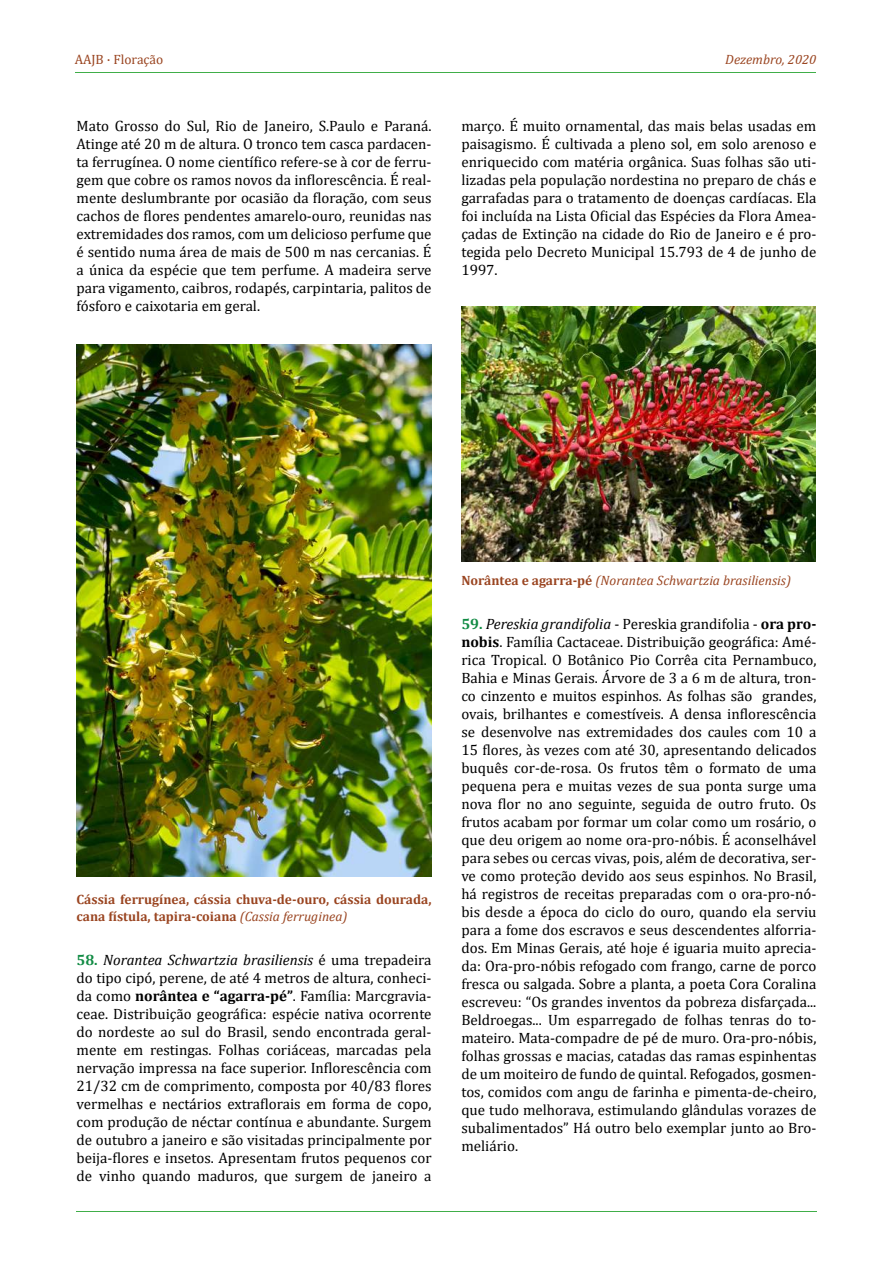
<style>
.page{position:relative;width:893px;height:1263px;background:#fff}
.page>*{position:absolute;margin:0;border:0;box-sizing:border-box;transform-origin:0 0}
.t1{font:15px/18px "Cambria";color:#000;text-align:justify}
.t2{font:700 13.5px/16.2px "Cambria";color:#9a4521}
.t3{font:italic 13.5px "Cambria";color:#9a4521}
.t4{font:13.5px "Cambria";color:#9a4521}
.s1{font-weight:400;font-style:italic}
.s2{font-weight:700;color:#118b44}
.s3{font-style:italic}
.s4{font-weight:700}
.s5{font-weight:700;font-style:normal}
</style>
<div class="page">
<hr style="left:76px;top:1211px;width:741px;height:1px;background:#40ae49">
<hr style="left:75px;top:72px;width:741px;height:1px;background:#40ae49">
<img style="left:77px;top:344px;width:355px;height:532px">
<img style="left:461px;top:306px;width:355px;height:255px">
<p class="t4" style="left:75px;top:51px;width:90px">AAJB · Floração</p>
<p class="t3" style="left:725px;top:50px;width:93px">Dezembro, 2020</p>
<p class="t1" style="left:77px;top:117px;width:357px">Mato Grosso do Sul, Rio de Janeiro, S.Paulo e Paraná.<br>Atinge até 20 m de altura. O tronco tem casca pardacen&shy;ta ferrugínea. O nome científico refere-se à cor de ferru&shy;gem que cobre os ramos novos da inflorescência. É real&shy;mente deslumbrante por ocasião da floração, com seus cachos de flores pendentes amarelo-ouro, reunidas nas extremidades dos ramos, com um delicioso perfume que é sentido numa área de mais de 500 m nas cercanias. É a única da espécie que tem perfume. A madeira serve para vigamento, caibros, rodapés, carpintaria, palitos de fósforo e caixotaria em geral.</p>
<p class="t1" style="left:461px;top:117px;width:357px">março. É muito ornamental, das mais belas usadas em paisagismo. É cultivada a pleno sol, em solo arenoso e enriquecido com matéria orgânica. Suas folhas são uti&shy;lizadas pela população nordestina no preparo de chás e garrafadas para o tratamento de doenças cardíacas. Ela foi incluída na Lista Oficial das Espécies da Flora Amea&shy;çadas de Extinção na cidade do Rio de Janeiro e é pro&shy;tegida pelo Decreto Municipal 15.793 de 4 de junho de 1997.</p>
<p class="t2" style="left:77px;top:891px;width:356px">Cássia ferrugínea, cássia chuva-de-ouro, cássia dourada, cana fístula, tapira-coiana <span class="s1">(Cassia ferruginea)</span></p>
<p class="t1" style="left:77px;top:951px;width:357px"><span class="s2">58.</span> <span class="s3">Norantea Schwartzia brasiliensis</span> é uma trepadeira do tipo cipó, perene, de até 4 metros de altura, conheci&shy;da como <span class="s4">norântea e “agarra-pé”</span>. Família: Marcgravia&shy;ceae. Distribuição geográfica: espécie nativa ocorrente do nordeste ao sul do Brasil, sendo encontrada geral&shy;mente em restingas. Folhas coriáceas, marcadas pela nervação impressa na face superior. Inflorescência com 21/32 cm de comprimento, composta por 40/83 flores vermelhas e nectários extraflorais em forma de copo, com produção de néctar contínua e abundante. Surgem de outubro a janeiro e são visitadas principalmente por beija-flores e insetos. Apresentam frutos pequenos cor de vinho quando maduros, que surgem de janeiro a</p>
<p class="t3" style="left:461px;top:570px;width:331px"><span class="s5">Norântea e agarra-pé</span> (Norantea Schwartzia brasiliensis)</p>
<p class="t1" style="left:461px;top:615px;width:357px"><span class="s2">59.</span> <span class="s3">Pereskia grandifolia</span> - Pereskia grandifolia - <span class="s4">ora pro&shy;nobis</span>. Família Cactaceae. Distribuição geográfica: Amé&shy;rica Tropical. O Botânico Pio Corrêa cita Pernambuco, Bahia e Minas Gerais. Árvore de 3 a 6 m de altura, tron&shy;co cinzento e muitos espinhos. As folhas são grandes, ovais, brilhantes e comestíveis. A densa inflorescência se desenvolve nas extremidades dos caules com 10 a 15 flores, às vezes com até 30, apresentando delicados buquês cor-de-rosa. Os frutos têm o formato de uma pequena pera e muitas vezes de sua ponta surge uma nova flor no ano seguinte, seguida de outro fruto. Os frutos acabam por formar um colar como um rosário, o que deu origem ao nome ora-pro-nóbis. É aconselhável para sebes ou cercas vivas, pois, além de decorativa, ser&shy;ve como proteção devido aos seus espinhos. No Brasil, há registros de receitas preparadas com o ora-pro-nó&shy;bis desde a época do ciclo do ouro, quando ela serviu para a fome dos escravos e seus descendentes alforria&shy;dos. Em Minas Gerais, até hoje é iguaria muito aprecia&shy;da: Ora-pro-nóbis refogado com frango, carne de porco fresca ou salgada. Sobre a planta, a poeta Cora Coralina escreveu: “Os grandes inventos da pobreza disfarçada...<br>Beldroegas... Um esparregado de folhas tenras do to&shy;mateiro. Mata-compadre de pé de muro. Ora-pro-nóbis, folhas grossas e macias, catadas das ramas espinhentas de um moiteiro de fundo de quintal. Refogados, gosmen&shy;tos, comidos com angu de farinha e pimenta-de-cheiro, que tudo melhorava, estimulando glândulas vorazes de subalimentados” Há outro belo exemplar junto ao Bro&shy;meliário.</p>
</div>
